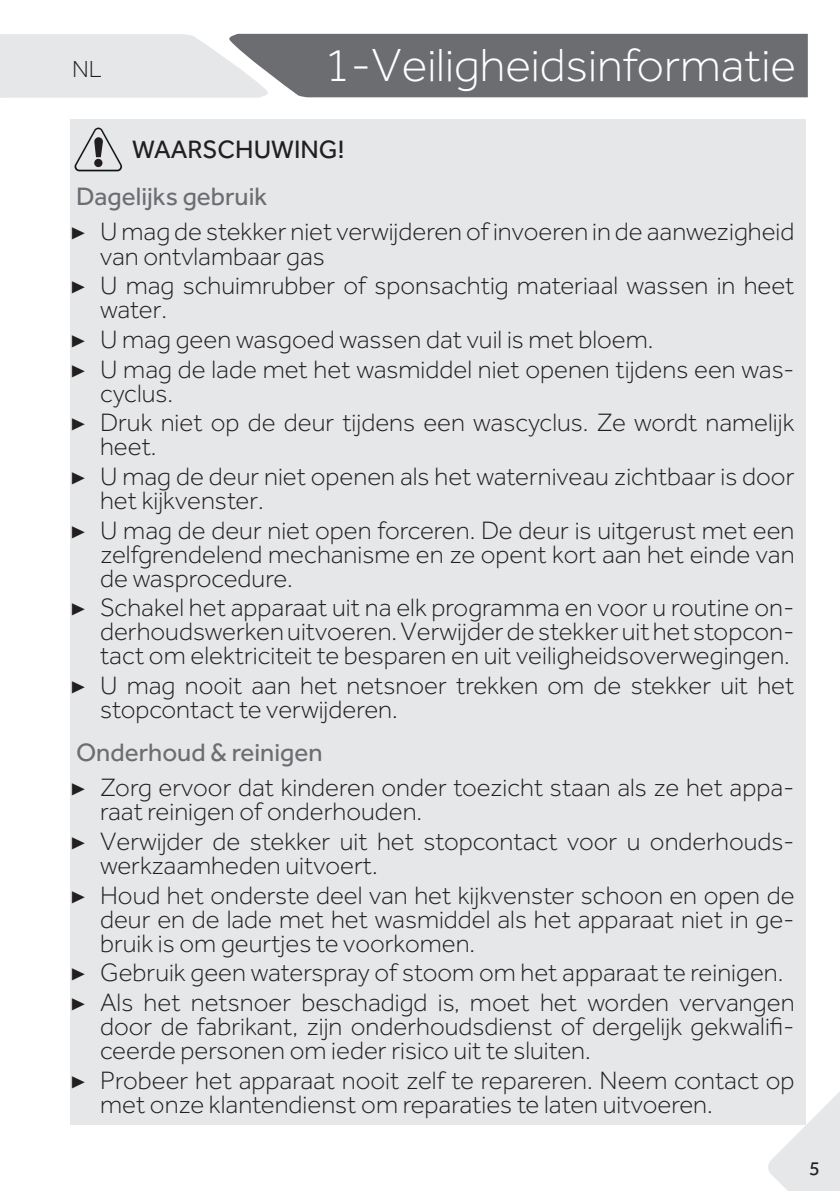
<style>
.page{position:relative;width:840px;height:1191px;background:#fff}
.page>*{position:absolute;margin:0;border:0;box-sizing:border-box;transform-origin:0 0}
.t1{font:300 48px "Effra";color:#fff}
.t2{font:300 26px/29.6px "Effra";color:#231f20}
.t3{font:26px "Effra";color:#231f20}
.t4{font:300 24px "Effra";color:#231f20}
.t5{font:20px "Effra";color:#231f20}
.s1{font-weight:400;color:#6c6d70}
.s2{font-family:"Minion Pro";font-weight:400}
</style>
<div class="page">
<svg style="left:766px;top:1045px;width:73px;height:146px"></svg>
<svg style="left:0;top:34px;width:807px;height:64px"></svg>
<div style="left:302px;top:34px;width:493px;height:62px;background:#6c6d70"></div>
<div style="left:70px;top:119px;width:735px;height:1005px;background:#e6e7e9"></div>
<svg style="left:74px;top:128px;width:48px;height:43px"></svg>
<div style="left:94px;top:159px;width:8px;height:8px;background:#231f20;border-radius:50%"></div>
<p class="t4" style="left:72px;top:55px;width:31px">NL</p>
<h1 class="t1" style="left:324px;top:38px;width:473px">1-Veiligheidsinformatie</h1>
<p class="t3" style="left:132px;top:135px;width:214px">WAARSCHUWING!</p>
<p class="t2" style="left:70px;top:179px;width:725px;line-height:35.4px"><span class="s1">Dagelijks gebruik<br></span><span class="s2">▶</span> U mag de stekker niet verwijderen of invoeren in de aanwezigheid</p>
<p class="t2" style="left:70px;top:241px;width:725px;text-indent:30px">van ontvlambaar gas<br><span class="s2">▶</span> U mag schuimrubber of sponsachtig materiaal wassen in heet</p>
<p class="t2" style="left:70px;top:295px;width:725px;text-indent:30px">water.<br><span class="s2">▶</span> U mag geen wasgoed wassen dat vuil is met bloem.<br><span class="s2">▶</span> U mag de lade met het wasmiddel niet openen tijdens een was-</p>
<p class="t2" style="left:70px;top:378px;width:725px;text-indent:30px">cyclus.<br><span class="s2">▶</span> Druk niet op de deur tijdens een wascyclus. Ze wordt namelijk</p>
<p class="t2" style="left:70px;top:432px;width:725px;text-indent:30px">heet.<br><span class="s2">▶</span> U mag de deur niet openen als het waterniveau zichtbaar is door</p>
<p class="t2" style="left:70px;top:485px;width:725px;text-indent:30px">het kijkvenster.<br><span class="s2">▶</span> U mag de deur niet open forceren. De deur is uitgerust met een</p>
<p class="t2" style="left:100px;top:542px;width:695px;line-height:24px">zelfgrendelend mechanisme en ze opent kort aan het einde van de wasprocedure.</p>
<p class="t2" style="left:100px;top:595px;width:695px;line-height:24px;text-align:justify;text-indent:-30px"><span class="s2">▶</span> Schakel het apparaat uit na elk programma en voor u routine on&shy;derhoudswerken uitvoeren. Verwijder de stekker uit het stopcon&shy;tact om elektriciteit te besparen en uit veiligheidsoverwegingen.</p>
<p class="t2" style="left:100px;top:673px;width:695px;line-height:24px;text-indent:-30px"><span class="s2">▶</span> U mag nooit aan het netsnoer trekken om de stekker uit het stopcontact te verwijderen.</p>
<p class="t2" style="left:70px;top:734px;width:725px;line-height:35.4px"><span class="s1">Onderhoud &amp; reinigen<br></span><span class="s2">▶</span> Zorg ervoor dat kinderen onder toezicht staan als ze het appa-</p>
<p class="t2" style="left:70px;top:797px;width:725px;text-indent:30px">raat reinigen of onderhouden.<br><span class="s2">▶</span> Verwijder de stekker uit het stopcontact voor u onderhouds-</p>
<p class="t2" style="left:70px;top:850px;width:725px;text-indent:30px">werkzaamheden uitvoert.<br><span class="s2">▶</span> Houd het onderste deel van het kijkvenster schoon en open de</p>
<p class="t2" style="left:100px;top:907px;width:695px;line-height:24px">deur en de lade met het wasmiddel als het apparaat niet in ge&shy;bruik is om geurtjes te voorkomen.</p>
<p class="t2" style="left:70px;top:957px;width:725px"><span class="s2">▶</span> Gebruik geen waterspray of stoom om het apparaat te reinigen. <span class="s2">▶</span> Als het netsnoer beschadigd is, moet het worden vervangen</p>
<p class="t2" style="left:100px;top:1014px;width:695px;line-height:24px">door de fabrikant, zijn onderhoudsdienst of dergelijk gekwalifi&shy;ceerde personen om ieder risico uit te sluiten.</p>
<p class="t2" style="left:100px;top:1068px;width:695px;line-height:24px;text-indent:-30px"><span class="s2">▶</span> Probeer het apparaat nooit zelf te repareren. Neem contact op met onze klantendienst om reparaties te laten uitvoeren.</p>
<p class="t5" style="left:808px;top:1156px;width:12px">5</p>
</div>
